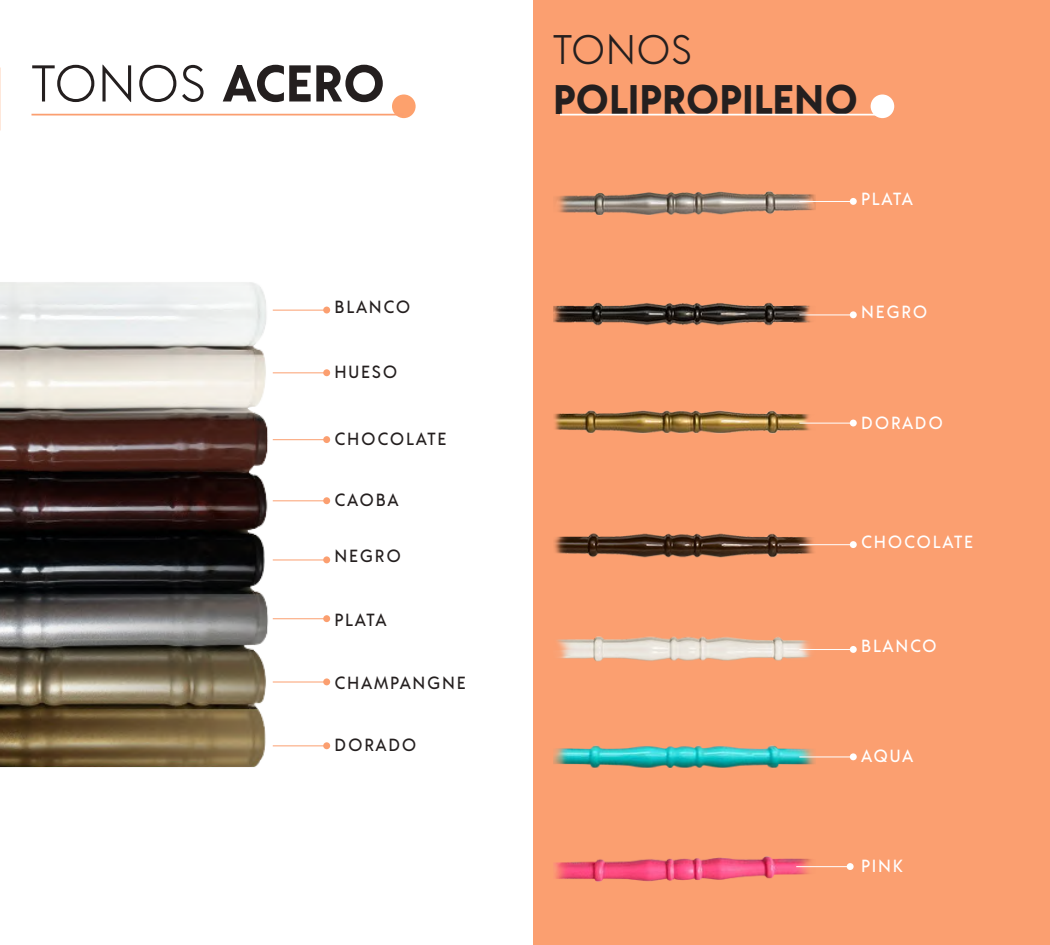
<style>
.page{position:relative;width:1050px;height:945px;background:#fff}
.page>*{position:absolute;margin:0;border:0;box-sizing:border-box;transform-origin:0 0}
.t1{font:300 51.62px "Acre";color:#241f1f}
.t2{font:700 41.12px "Acre";color:#241f1f}
.t3{font:300 41.12px "Acre";color:#241f1f}
.t4{font:500 17.5px "Acre";letter-spacing:.1em;color:#241f1f}
.t5{font:500 17.5px "Acre";letter-spacing:.1em;color:#fff}
.s1{font-weight:700}
</style>
<div class="page">
<div style="left:534px;top:0;width:516px;height:945px;background:#fb9f70"></div>
<img style="left:0;top:282px;width:300px;height:486px">
<div style="left:392px;top:94px;width:24px;height:24px;background:#fda16d;border-radius:50%"></div>
<div style="left:871px;top:94px;width:23px;height:24px;background:#fff;border-radius:50%"></div>
<hr style="left:32px;top:114px;width:372px;height:2px;background:#fb9f70">
<hr style="left:560px;top:114px;width:322px;height:2px;background:#fff">
<img style="left:555px;top:191px;width:260px;height:25px">
<img style="left:553px;top:302px;width:262px;height:24px">
<img style="left:554px;top:410px;width:261px;height:24px">
<img style="left:554px;top:533px;width:261px;height:25px">
<img style="left:557px;top:636px;width:254px;height:26px">
<img style="left:553px;top:745px;width:262px;height:24px">
<img style="left:554px;top:856px;width:261px;height:26px">
<hr style="left:273px;top:310px;width:56px;height:1px;background:#fb9f70">
<div style="left:323px;top:307px;width:7px;height:6px;background:#fb9f70;border-radius:50%"></div>
<hr style="left:799px;top:201px;width:57px;height:1px;background:#fff">
<div style="left:850px;top:198px;width:7px;height:7px;background:#fff;border-radius:50%"></div>
<hr style="left:799px;top:314px;width:57px;height:1px;background:#fff">
<div style="left:850px;top:311px;width:7px;height:7px;background:#fff;border-radius:50%"></div>
<hr style="left:799px;top:423px;width:57px;height:1px;background:#fff">
<div style="left:850px;top:420px;width:7px;height:6px;background:#fff;border-radius:50%"></div>
<hr style="left:799px;top:544px;width:57px;height:1px;background:#fff">
<div style="left:850px;top:541px;width:7px;height:7px;background:#fff;border-radius:50%"></div>
<hr style="left:799px;top:649px;width:57px;height:1px;background:#fff">
<div style="left:850px;top:646px;width:7px;height:7px;background:#fff;border-radius:50%"></div>
<hr style="left:799px;top:757px;width:57px;height:1px;background:#fff">
<div style="left:850px;top:753px;width:7px;height:7px;background:#fff;border-radius:50%"></div>
<hr style="left:796px;top:866px;width:56px;height:1px;background:#fff">
<div style="left:847px;top:863px;width:7px;height:7px;background:#fff;border-radius:50%"></div>
<hr style="left:273px;top:372px;width:56px;height:1px;background:#fb9f70">
<div style="left:323px;top:369px;width:7px;height:7px;background:#fb9f70;border-radius:50%"></div>
<hr style="left:273px;top:439px;width:56px;height:1px;background:#fb9f70">
<div style="left:323px;top:436px;width:7px;height:7px;background:#fb9f70;border-radius:50%"></div>
<hr style="left:273px;top:500px;width:56px;height:1px;background:#fb9f70">
<div style="left:323px;top:497px;width:7px;height:7px;background:#fb9f70;border-radius:50%"></div>
<hr style="left:273px;top:560px;width:56px;height:1px;background:#fb9f70">
<div style="left:323px;top:556px;width:7px;height:7px;background:#fb9f70;border-radius:50%"></div>
<hr style="left:273px;top:618px;width:56px;height:1px;background:#fb9f70">
<div style="left:323px;top:615px;width:7px;height:7px;background:#fb9f70;border-radius:50%"></div>
<hr style="left:273px;top:682px;width:56px;height:1px;background:#fb9f70">
<div style="left:323px;top:678px;width:7px;height:7px;background:#fb9f70;border-radius:50%"></div>
<hr style="left:273px;top:745px;width:56px;height:1px;background:#fb9f70">
<div style="left:323px;top:742px;width:7px;height:7px;background:#fb9f70;border-radius:50%"></div>
<h1 class="t1" style="left:32px;top:49px;width:355px">TONOS <span class="s1">ACERO</span></h1>
<h2 class="t3" style="left:553px;top:22px;width:140px">TONOS</h2>
<h2 class="t2" style="left:553px;top:70px;width:307px">POLIPROPILENO</h2>
<p class="t5" style="left:861px;top:187px;width:54px">PLATA</p>
<p class="t4" style="left:335px;top:295px;width:77px">BLANCO</p>
<p class="t5" style="left:861px;top:299px;width:68px">NEGRO</p>
<p class="t4" style="left:335px;top:360px;width:64px">HUESO</p>
<p class="t4" style="left:335px;top:427px;width:114px">CHOCOLATE</p>
<p class="t4" style="left:335px;top:488px;width:66px">CAOBA</p>
<p class="t4" style="left:335px;top:544px;width:68px">NEGRO</p>
<p class="t4" style="left:335px;top:608px;width:54px">PLATA</p>
<p class="t4" style="left:335px;top:670px;width:133px">CHAMPANGNE</p>
<p class="t4" style="left:335px;top:732px;width:84px">DORADO</p>
<p class="t5" style="left:861px;top:410px;width:84px">DORADO</p>
<p class="t5" style="left:861px;top:530px;width:114px">CHOCOLATE</p>
<p class="t5" style="left:861px;top:633px;width:77px">BLANCO</p>
<p class="t5" style="left:861px;top:743px;width:54px">AQUA</p>
<p class="t5" style="left:861px;top:854px;width:43px">PINK</p>
</div>
